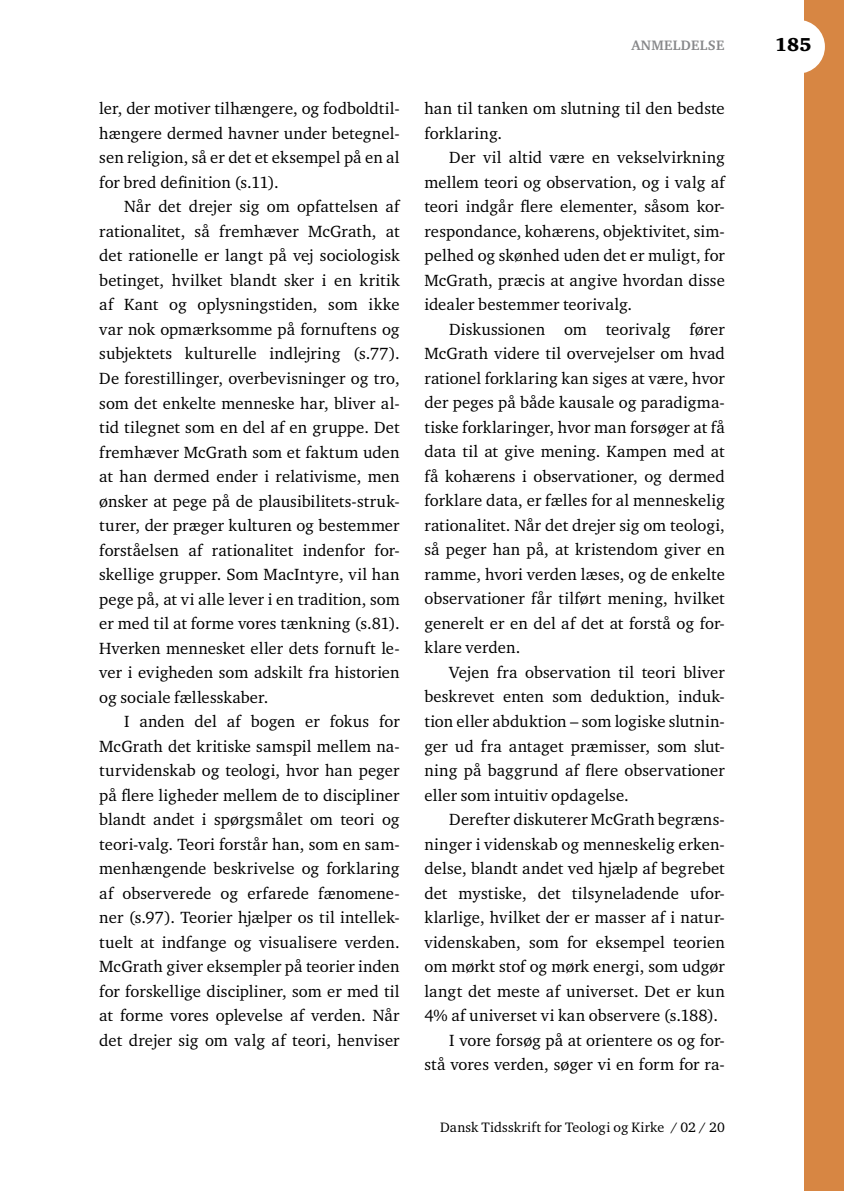
<style>
.page{position:relative;width:844px;height:1191px;background:#fff}
.page>*{position:absolute;margin:0;border:0;box-sizing:border-box;transform-origin:0 0}
.t1{font:900 19.25px "Charter ITC Std";color:#000}
.t2{font:16.62px/24.5px "Charter ITC Std";letter-spacing:.005em;color:#000;text-align:justify}
.t3{font:14px "Charter ITC Std";letter-spacing:.01em;color:#000}
.t4{font:700 14px "Charter ITC Std";letter-spacing:.025em;color:#87888a}
</style>
<div class="page">
<div style="left:804px;top:0;width:39px;height:1191px;background:#d78643"></div>
<div style="left:771px;top:20px;width:53px;height:54px;background:#fff;border-radius:50%"></div>
<p class="t2" style="left:99px;top:96px;width:302px">ler, der motiver tilhængere, og fodboldtil&shy;hængere dermed havner under betegnel&shy;sen religion, så er det et eksempel på en al for bred definition (s.11).</p>
<p class="t2" style="left:99px;top:194px;width:302px;text-indent:25px">Når det drejer sig om opfattelsen af rationalitet, så fremhæver McGrath, at det rationelle er langt på vej sociologisk betinget, hvilket blandt sker i en kritik af Kant og oplysningstiden, som ikke var nok opmærksomme på fornuftens og subjektets kulturelle indlejring (s.77).<br>De forestillinger, overbevisninger og tro, som det enkelte menneske har, bliver al&shy;tid tilegnet som en del af en gruppe. Det fremhæver McGrath som et faktum uden at han dermed ender i relativisme, men ønsker at pege på de plausibilitets-struk&shy;turer, der præger kulturen og bestemmer forståelsen af rationalitet indenfor for&shy;skellige grupper. Som MacIntyre, vil han pege på, at vi alle lever i en tradition, som er med til at forme vores tænkning (s.81).<br>Hverken mennesket eller dets fornuft le&shy;ver i evigheden som adskilt fra historien og sociale fællesskaber.</p>
<p class="t2" style="left:99px;top:709px;width:302px;text-indent:25px">I anden del af bogen er fokus for McGrath det kritiske samspil mellem na&shy;turvidenskab og teologi, hvor han peger på flere ligheder mellem de to discipliner blandt andet i spørgsmålet om teori og teori-valg. Teori forstår han, som en sam&shy;menhængende beskrivelse og forklaring af observerede og erfarede fænomene&shy;ner (s.97). Teorier hjælper os til intellek&shy;tuelt at indfange og visualisere verden.<br>McGrath giver eksempler på teorier inden for forskellige discipliner, som er med til at forme vores oplevelse af verden. Når det drejer sig om valg af teori, henviser</p>
<p class="t4" style="left:631px;top:37px;width:95px">ANMELDELSE</p>
<p class="t2" style="left:424px;top:96px;width:302px">han til tanken om slutning til den bedste forklaring.</p>
<p class="t2" style="left:424px;top:145px;width:302px;text-indent:25px">Der vil altid være en vekselvirkning mellem teori og observation, og i valg af teori indgår flere elementer, såsom kor&shy;respondance, kohærens, objektivitet, sim&shy;pelhed og skønhed uden det er muligt, for McGrath, præcis at angive hvordan disse idealer bestemmer teorivalg.</p>
<p class="t2" style="left:424px;top:316px;width:302px;text-indent:25px">Diskussionen om teorivalg fører McGrath videre til overvejelser om hvad rationel forklaring kan siges at være, hvor der peges på både kausale og paradigma&shy;tiske forklaringer, hvor man forsøger at få data til at give mening. Kampen med at få kohærens i observationer, og dermed forklare data, er fælles for al menneskelig rationalitet. Når det drejer sig om teologi, så peger han på, at kristendom giver en ramme, hvori verden læses, og de enkelte observationer får tilført mening, hvilket generelt er en del af det at forstå og for&shy;klare verden.</p>
<p class="t2" style="left:424px;top:660px;width:302px;text-indent:25px">Vejen fra observation til teori bliver beskrevet enten som deduktion, induk&shy;tion eller abduktion – som logiske slutnin&shy;ger ud fra antaget præmisser, som slut&shy;ning på baggrund af flere observationer eller som intuitiv opdagelse.</p>
<p class="t2" style="left:449px;top:807px;width:277px">Derefter diskuterer McGrath begræns-</p>
<p class="t2" style="left:424px;top:831px;width:302px">ninger i videnskab og menneskelig erken-</p>
<p class="t2" style="left:424px;top:856px;width:302px">delse, blandt andet ved hjælp af begrebet</p>
<p class="t2" style="left:424px;top:880px;width:302px">det mystiske, det tilsyneladende ufor-</p>
<p class="t2" style="left:424px;top:905px;width:302px">klarlige, hvilket der er masser af i natur-</p>
<p class="t2" style="left:424px;top:929px;width:302px">videnskaben, som for eksempel teorien</p>
<p class="t2" style="left:424px;top:954px;width:302px">om mørkt stof og mørk energi, som udgør</p>
<p class="t2" style="left:424px;top:978px;width:302px">langt det meste af universet. Det er kun</p>
<p class="t2" style="left:424px;top:1003px;width:295px">4% af universet vi kan observere (s.188).</p>
<p class="t2" style="left:449px;top:1027px;width:277px">I vore forsøg på at orientere os og for-</p>
<p class="t2" style="left:424px;top:1052px;width:302px">stå vores verden, søger vi en form for ra-</p>
<p class="t3" style="left:440px;top:1118px;width:286px">Dansk Tidsskrift for Teologi og Kirke / 02 / 20</p>
<p class="t1" style="left:774px;top:33px;width:38px">185</p>
</div>
